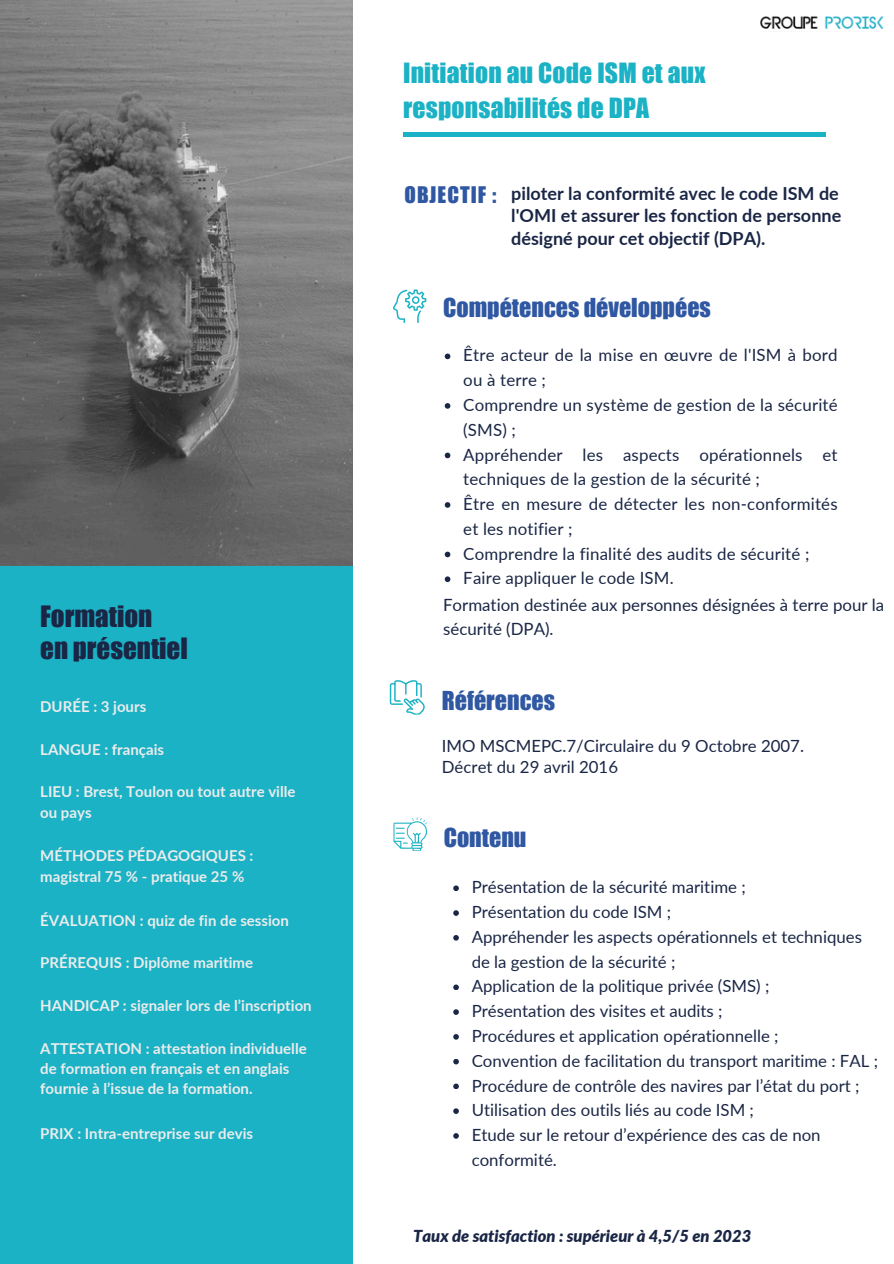
<style>
.page{position:relative;width:894px;height:1264px;background:#fff}
.page>*{position:absolute;margin:0;border:0;box-sizing:border-box;transform-origin:0 0}
.t1{font:27px/31.5px "Impact";color:#1a2645}
.t2{font:25.65px/34.8px "Impact";letter-spacing:.01em;color:#1bb2c5}
.t3{font:24px "Impact";color:#2f57a2}
.t4{font:21px "Impact";letter-spacing:.05em;color:#2f57a2}
.t5{font:700 18px/22.5px "Lato";color:#1a2645}
.t6{font:16.8px/24.8px "Lato";color:#1a2645}
.t7{font:italic 900 16.5px "Lato";color:#1a2645}
.t8{font:700 15px/20.2px "Lato";color:#ececec}
</style>
<div class="page">
<div style="left:0;top:438px;width:353px;height:825px;background:#1bb2c5"></div>
<img style="left:0;top:0;width:352px;height:565px">
<div style="left:403px;top:132px;width:422px;height:5px;background:#1bb2c5"></div>
<img style="left:760px;top:16px;width:123px;height:13px">
<svg style="left:393px;top:289px;width:33px;height:34px"></svg>
<svg style="left:390px;top:680px;width:34px;height:34px"></svg>
<svg style="left:393px;top:817px;width:34px;height:34px"></svg>
<svg style="left:453px;top:885px;width:6px;height:6px"></svg>
<svg style="left:453px;top:910px;width:6px;height:5px"></svg>
<svg style="left:453px;top:935px;width:6px;height:5px"></svg>
<svg style="left:453px;top:984px;width:6px;height:6px"></svg>
<svg style="left:453px;top:1009px;width:6px;height:5px"></svg>
<svg style="left:453px;top:1034px;width:6px;height:5px"></svg>
<svg style="left:453px;top:1059px;width:6px;height:5px"></svg>
<svg style="left:453px;top:1083px;width:6px;height:6px"></svg>
<svg style="left:453px;top:1108px;width:6px;height:5px"></svg>
<svg style="left:453px;top:1133px;width:6px;height:5px"></svg>
<svg style="left:444px;top:353px;width:6px;height:6px"></svg>
<svg style="left:444px;top:403px;width:6px;height:6px"></svg>
<svg style="left:444px;top:452px;width:6px;height:6px"></svg>
<svg style="left:444px;top:502px;width:6px;height:6px"></svg>
<svg style="left:444px;top:551px;width:6px;height:6px"></svg>
<svg style="left:444px;top:576px;width:6px;height:6px"></svg>
<h4 class="t1" style="left:40px;top:601px;width:149px">Formation<br>en présentiel</h4>
<h2 class="t8" style="left:40px;top:695px;width:107px">DURÉE : 3 jours</h2>
<p class="t8" style="left:40px;top:738px;width:125px">LANGUE : français</p>
<p class="t8" style="left:40px;top:781px;width:257px">LIEU : Brest, Toulon ou tout autre ville ou pays</p>
<p class="t8" style="left:40px;top:845px;width:214px">MÉTHODES PÉDAGOGIQUES : magistral 75 % - pratique 25 %</p>
<p class="t8" style="left:40px;top:909px;width:250px">ÉVALUATION : quiz de fin de session</p>
<p class="t8" style="left:40px;top:952px;width:214px">PRÉREQUIS : Diplôme maritime</p>
<p class="t8" style="left:40px;top:995px;width:273px">HANDICAP : signaler lors de l’inscription</p>
<h5 class="t8" style="left:40px;top:1037px;width:268px">ATTESTATION : attestation individuelle de formation en français et en anglais fournie à l’issue de la formation.</h5>
<h2 class="t8" style="left:40px;top:1123px;width:214px">PRIX : Intra-entreprise sur devis</h2>
<h5 class="t2" style="left:403px;top:55px;width:304px">Initiation au Code ISM et aux responsabilités de DPA</h5>
<h2 class="t4" style="left:404px;top:182px;width:93px">OBJECTIF :</h2>
<h5 class="t5" style="left:511px;top:182px;width:331px">piloter la conformité avec le code ISM de l'OMI et assurer les fonction de personne désigné pour cet objectif (DPA).</h5>
<p class="t3" style="left:443px;top:293px;width:269px">Compétences développées</p>
<p class="t6" style="left:463px;top:342px;width:376px">Être acteur de la mise en œuvre de l'ISM à bord ou à terre ;</p>
<p class="t6" style="left:463px;top:392px;width:376px">Comprendre un système de gestion de la sécurité (SMS) ;</p>
<p class="t6" style="left:463px;top:441px;width:376px">Appréhender les aspects opérationnels et techniques de la gestion de la sécurité ;</p>
<p class="t6" style="left:463px;top:491px;width:376px">Être en mesure de détecter les non-conformités et les notifier ;</p>
<p class="t6" style="left:463px;top:540px;width:347px">Comprendre la finalité des audits de sécurité ;</p>
<p class="t6" style="left:463px;top:565px;width:212px">Faire appliquer le code ISM.</p>
<p class="t6" style="left:443px;top:591px;width:442px">Formation destinée aux personnes désignées à terre pour la sécurité (DPA).</p>
<p class="t3" style="left:442px;top:685px;width:115px">Références</p>
<h1 class="t6" style="left:442px;top:735px;width:363px;line-height:21.3px">IMO MSCMEPC.7/Circulaire du 9 Octobre 2007.<br>Décret du 29 avril 2016</h1>
<p class="t3" style="left:443px;top:822px;width:84px">Contenu</p>
<h3 class="t6" style="left:471px;top:874px;width:408px">Présentation de la sécurité maritime ;<br>Présentation du code ISM ;<br>Appréhender les aspects opérationnels et techniques de la gestion de la sécurité ;<br>Application de la politique privée (SMS) ;<br>Présentation des visites et audits ;<br>Procédures et application opérationnelle ;<br>Convention de facilitation du transport maritime : FAL ; Procédure de contrôle des navires par l’état du port ; Utilisation des outils liés au code ISM ;<br>Etude sur le retour d’expérience des cas de non conformité.</h3>
<h4 class="t7" style="left:413px;top:1225px;width:339px">Taux de satisfaction : supérieur à 4,5/5 en 2023</h4>
</div>
